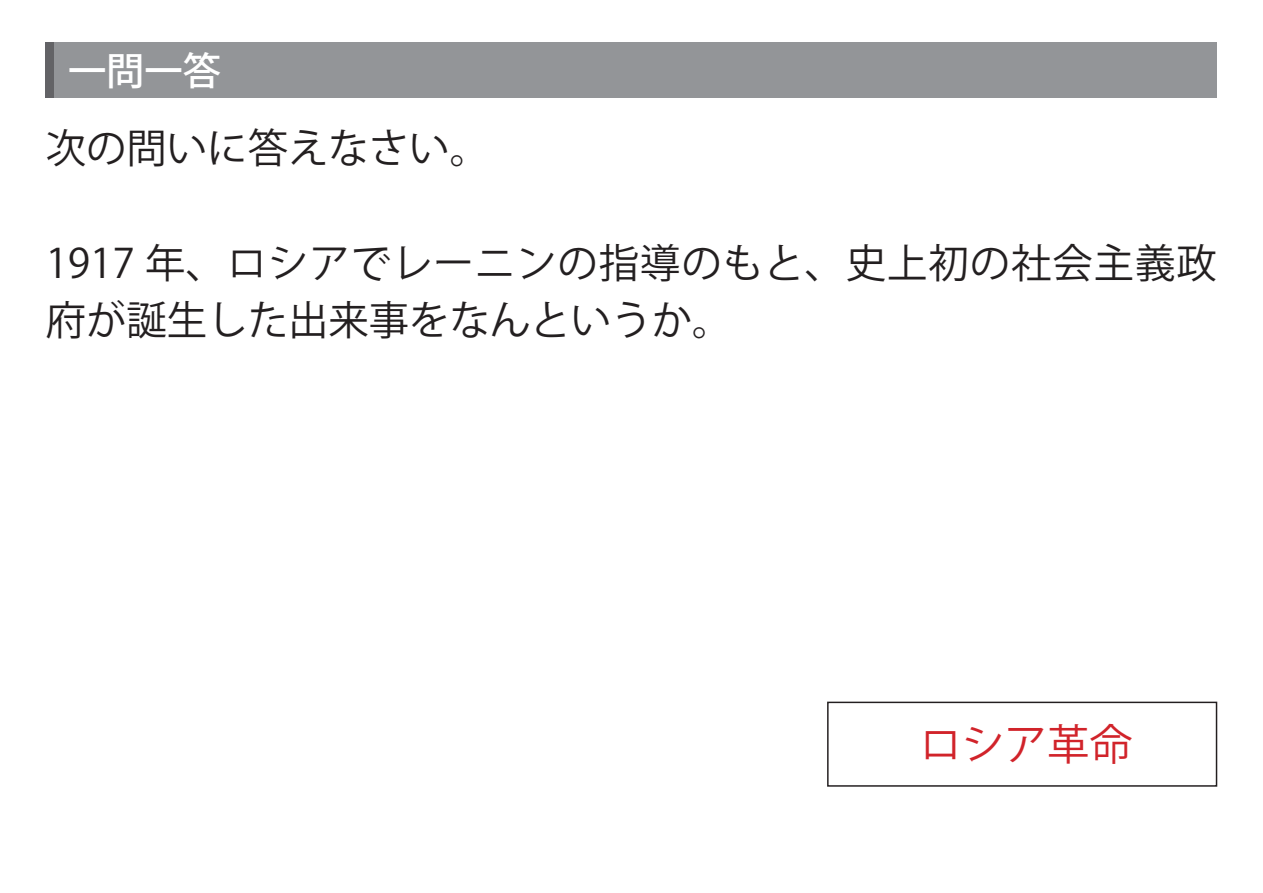
<style>
.page{position:relative;width:1263px;height:893px;background:#fff}
.page>*{position:absolute;margin:0;border:0;box-sizing:border-box;transform-origin:0 0}
.t1{font:42.45px "Koz Go Pr 6 N";color:#d1232a}
.t2{font:40.35px/57.4px "Koz Go Pr 6 N";letter-spacing:.025em;color:#231f20}
.t3{font:40.35px "Koz Go Pr 6 N";color:#231f20}
.t4{font:500 38.25px "Koz Go Pr 6 N";color:#fff}
</style>
<div class="page">
<div style="left:46px;top:43px;width:1171px;height:55px;background:#939598"></div>
<div style="left:46px;top:43px;width:8px;height:55px;background:#636366"></div>
<div style="left:827px;top:702px;width:390px;height:85px;border:1px solid #231f20"></div>
<p class="t4" style="left:68px;top:49px;width:155px">一問一答</p>
<p class="t3" style="left:46px;top:126px;width:446px">次の問いに答えなさい。</p>
<p class="t2" style="left:46px;top:235px;width:1173px">1917 年、ロシアでレーニンの指導のもと、史上初の社会主義政府が誕生した出来事をなんというか。</p>
<p class="t1" style="left:919px;top:721px;width:214px">ロシア革命</p>
</div>
